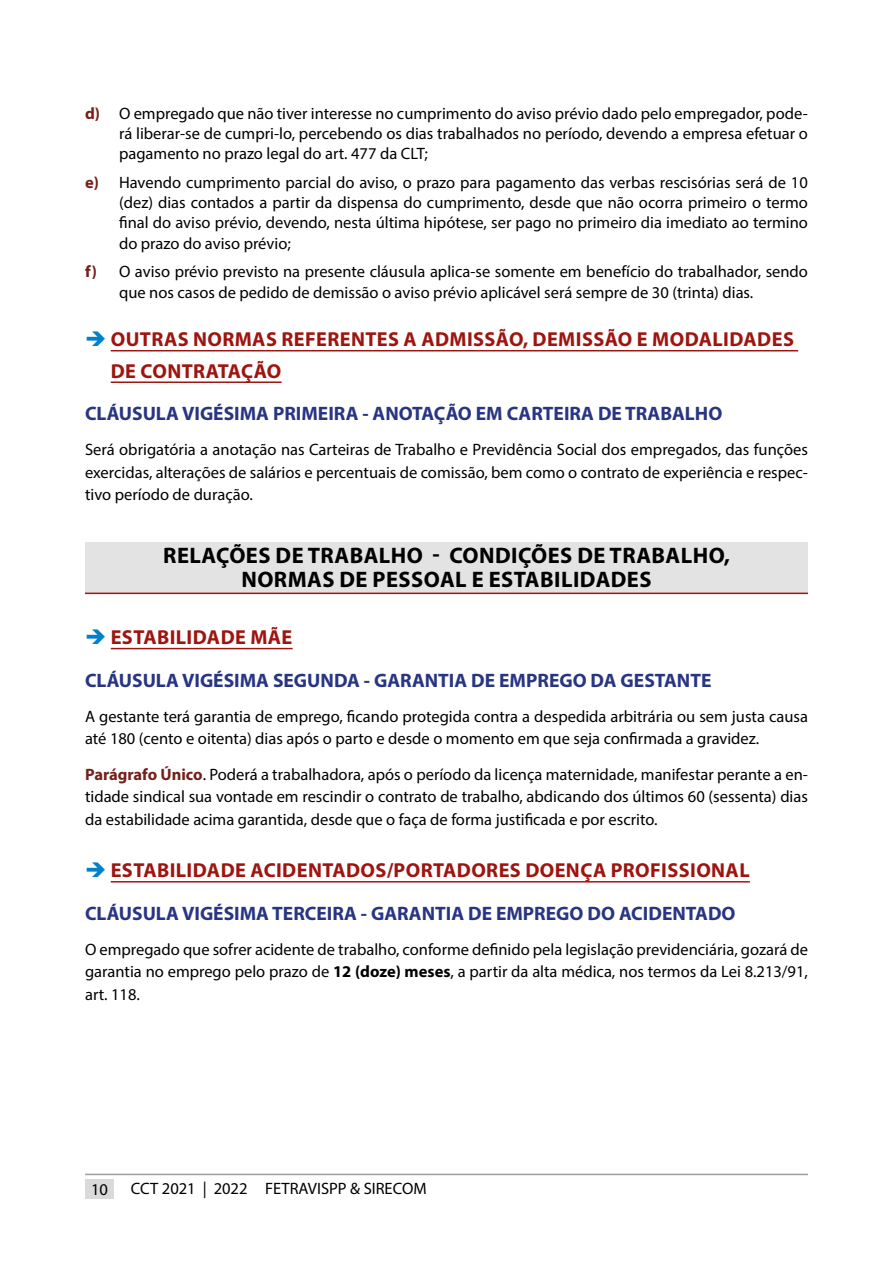
<style>
.page{position:relative;width:893px;height:1263px;background:#fff}
.page>*{position:absolute;margin:0;border:0;box-sizing:border-box;transform-origin:0 0}
.t1{font:700 22.5px/24.2px "Myriad Pro";letter-spacing:.02em;color:#000;text-align:center}
.t2{font:700 20.25px/31.5px "Myriad Pro";letter-spacing:.02em;color:#9e1510}
.t3{font:700 19.5px "Myriad Pro";color:#283583}
.t4{font:16.5px/22.5px "Myriad Pro";color:#000;text-align:justify}
.s1{font-weight:700;color:#731f1a}
.s2{font-weight:700}
</style>
<div class="page">
<div style="left:85px;top:1179px;width:29px;height:20px;background:#dadada"></div>
<hr style="left:85px;top:1174px;width:723px;height:1px;background:#9d9d9c">
<hr style="left:111px;top:350px;width:687px;height:1px;background:#9e1510">
<hr style="left:111px;top:381px;width:171px;height:2px;background:#9e1510">
<div style="left:85px;top:542px;width:723px;height:51px;background:#e3e3e3"></div>
<hr style="left:85px;top:593px;width:723px;height:1px;background:#9e1510">
<hr style="left:111px;top:648px;width:182px;height:1px;background:#9e1510">
<hr style="left:111px;top:881px;width:639px;height:1px;background:#9e1510">
<p class="t4" style="left:119px;top:103px;width:690px;line-height:20.2px;text-indent:-34px"><span class="s1">d)</span> O empregado que não tiver interesse no cumprimento do aviso prévio dado pelo empregador, pode&shy;rá liberar-se de cumpri-lo, percebendo os dias trabalhados no período, devendo a empresa efetuar o pagamento no prazo legal do art. 477 da CLT;</p>
<p class="t4" style="left:119px;top:172px;width:690px;line-height:20.2px;text-indent:-34px"><span class="s1">e)</span> Havendo cumprimento parcial do aviso, o prazo para pagamento das verbas rescisórias será de 10 (dez) dias contados a partir da dispensa do cumprimento, desde que não ocorra primeiro o termo final do aviso prévio, devendo, nesta última hipótese, ser pago no primeiro dia imediato ao termino do prazo do aviso prévio;</p>
<p class="t4" style="left:119px;top:262px;width:690px;line-height:20.2px;text-indent:-34px"><span class="s1">f)</span> O aviso prévio previsto na presente cláusula aplica-se somente em benefício do trabalhador, sendo que nos casos de pedido de demissão o aviso prévio aplicável será sempre de 30 (trinta) dias.</p>
<p class="t2" style="left:111px;top:323px;width:685px">OUTRAS NORMAS REFERENTES A ADMISSÃO, DEMISSÃO E MODALIDADES<br>DE CONTRATAÇÃO</p>
<p class="t3" style="left:85px;top:401px;width:639px">CLÁUSULA VIGÉSIMA PRIMEIRA - ANOTAÇÃO EM CARTEIRA DE TRABALHO</p>
<p class="t4" style="left:85px;top:438px;width:724px">Será obrigatória a anotação nas Carteiras de Trabalho e Previdência Social dos empregados, das funções exercidas, alterações de salários e percentuais de comissão, bem como o contrato de experiência e respec&shy;tivo período de duração.</p>
<h1 class="t1" style="left:163px;top:542px;width:568px">RELAÇÕES DE TRABALHO - CONDIÇÕES DE TRABALHO,<br>NORMAS DE PESSOAL E ESTABILIDADES</h1>
<p class="t2" style="left:111px;top:621px;width:183px">ESTABILIDADE MÃE</p>
<p class="t3" style="left:85px;top:667px;width:628px">CLÁUSULA VIGÉSIMA SEGUNDA - GARANTIA DE EMPREGO DA GESTANTE</p>
<p class="t4" style="left:85px;top:705px;width:724px">A gestante terá garantia de emprego, ficando protegida contra a despedida arbitrária ou sem justa causa até 180 (cento e oitenta) dias após o parto e desde o momento em que seja confirmada a gravidez.</p>
<p class="t4" style="left:85px;top:762px;width:724px"><span class="s1">Parágrafo Único</span>. Poderá a trabalhadora, após o período da licença maternidade, manifestar perante a en&shy;tidade sindical sua vontade em rescindir o contrato de trabalho, abdicando dos últimos 60 (sessenta) dias da estabilidade acima garantida, desde que o faça de forma justificada e por escrito.</p>
<p class="t2" style="left:111px;top:854px;width:640px">ESTABILIDADE ACIDENTADOS/PORTADORES DOENÇA PROFISSIONAL</p>
<p class="t3" style="left:85px;top:900px;width:652px">CLÁUSULA VIGÉSIMA TERCEIRA - GARANTIA DE EMPREGO DO ACIDENTADO</p>
<p class="t4" style="left:85px;top:938px;width:724px">O empregado que sofrer acidente de trabalho, conforme definido pela legislação previdenciária, gozará de garantia no emprego pelo prazo de <span class="s2">12 (doze) meses</span>, a partir da alta médica, nos termos da Lei 8.213/91, art. 118.</p>
<p class="t4" style="left:91px;top:1177px;width:18px">10</p>
<p class="t4" style="left:131px;top:1176px;width:297px">CCT 2021 | 2022 FETRAVISPP &amp; SIRECOM</p>
</div>
